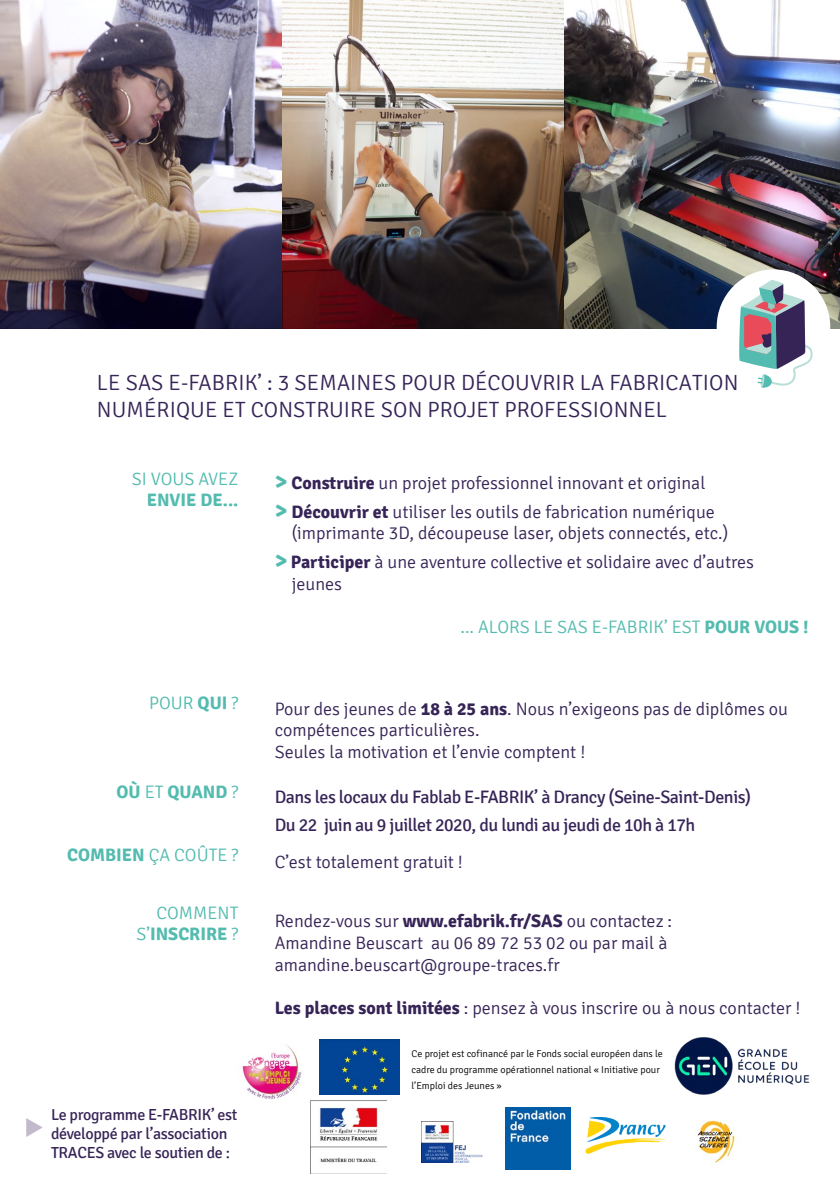
<style>
.page{position:relative;width:840px;height:1191px;background:#fff}
.page>*{position:absolute;margin:0;border:0;box-sizing:border-box;transform-origin:0 0}
.t1{font:300 22px/26.4px "Signika";letter-spacing:.005em;color:#362457}
.t2{font:300 18px/21.6px "Signika";color:#362457}
.t3{font:18px/27.2px "Signika";letter-spacing:-.025em;color:#362457}
.t4{font:300 18px/21.6px "Signika";color:#53bbaf;text-align:right}
.t5{font:700 18px "Signika";color:#53bbaf}
.t6{font:16px/19.2px "Signika";letter-spacing:-.02em;color:#362457}
.t7{font:300 10px/16px "Signika";color:#000}
.s1{font-weight:700}
.s2{font-weight:300}
.s3{font-weight:700;font-size:24px;color:#53bbaf}
</style>
<div class="page">
<img style="left:282px;top:0;width:282px;height:328px">
<img style="left:564px;top:0;width:275px;height:328px">
<img style="left:0;top:0;width:282px;height:328px">
<div style="left:716px;top:269px;width:113px;height:116px;background:#fff;border-radius:50%"></div>
<svg style="left:737px;top:280px;width:75px;height:108px"></svg>
<svg style="left:26px;top:1118px;width:17px;height:19px"></svg>
<img style="left:421px;top:1121px;width:61px;height:41px">
<img style="left:505px;top:1107px;width:65px;height:62px">
<img style="left:585px;top:1117px;width:81px;height:37px">
<img style="left:643px;top:1037px;width:167px;height:101px">
<img style="left:242px;top:1045px;width:60px;height:54px">
<img style="left:319px;top:1039px;width:81px;height:55px">
<img style="left:686px;top:1113px;width:58px;height:50px">
<img style="left:311px;top:1100px;width:75px;height:74px">
<p class="t1" style="left:97px;top:370px;width:642px">LE SAS E-FABRIK’ : 3 SEMAINES POUR DÉCOUVRIR LA FABRICATION<br>NUMÉRIQUE ET CONSTRUIRE SON PROJET PROFESSIONNEL</p>
<p class="t4" style="left:132px;top:468px;width:108px">SI VOUS AVEZ</p>
<p class="t5" style="left:147px;top:489px;width:93px">ENVIE DE...</p>
<p class="t4" style="left:149px;top:692px;width:91px">POUR <span class="s1">QUI</span> ?</p>
<p class="t5" style="left:116px;top:781px;width:123px">OÙ <span class="s2">ET</span> QUAND <span class="s2">?</span></p>
<p class="t4" style="left:67px;top:844px;width:172px"><span class="s1">COMBIEN</span> ÇA COÛTE ?</p>
<p class="t4" style="left:136px;top:902px;width:103px">COMMENT<br>S’<span class="s1">INSCRIRE</span> ?</p>
<p class="t6" style="left:51px;top:1105px;width:188px">Le programme E-FABRIK’ est développé par l’association<br>TRACES avec le soutien de :</p>
<p class="t2" style="left:274px;top:469px;width:441px;line-height:28.8px"><span class="s3">&gt;</span> <span class="s1">Construire</span> un projet professionnel innovant et original <span class="s3">&gt;</span> <span class="s1">Découvrir et</span> utiliser les outils de fabrication numérique</p>
<p class="t2" style="left:274px;top:519px;width:480px;line-height:28.8px;text-align:center">(imprimante 3D, découpeuse laser, objets connectés, etc.)<br><span class="s3">&gt;</span> <span class="s1">Participer</span> à une aventure collective et solidaire avec d’autres</p>
<p class="t2" style="left:291px;top:573px;width:52px">jeunes</p>
<p class="t4" style="left:460px;top:616px;width:349px">... ALORS LE SAS E-FABRIK’ EST <span class="s1">POUR VOUS !</span></p>
<p class="t2" style="left:274px;top:698px;width:514px">Pour des jeunes de <span class="s1">18 à 25 ans</span>. Nous n’exigeons pas de diplômes ou compétences particulières.<br>Seules la motivation et l’envie comptent !</p>
<p class="t3" style="left:274px;top:784px;width:477px">Dans les locaux du Fablab E-FABRIK’ à Drancy (Seine-Saint-Denis)<br>Du 22 juin au 9 juillet 2020, du lundi au jeudi de 10h à 17h</p>
<p class="t2" style="left:274px;top:851px;width:190px">C’est totalement gratuit !</p>
<p class="t2" style="left:274px;top:911px;width:399px">Rendez-vous sur <span class="s1">www.efabrik.fr/SAS</span> ou contactez :<br>Amandine Beuscart au 06 89 72 53 02 ou par mail à amandine.beuscart@groupe-traces.fr</p>
<p class="t2" style="left:274px;top:997px;width:527px"><span class="s1">Les places sont limitées</span> : pensez à vous inscrire ou à nous contacter !</p>
<p class="t7" style="left:411px;top:1045px;width:253px">Ce projet est cofinancé par le Fonds social européen dans le cadre du programme opérationnel national « Initiative pour l’Emploi des Jeunes »</p>
</div>
